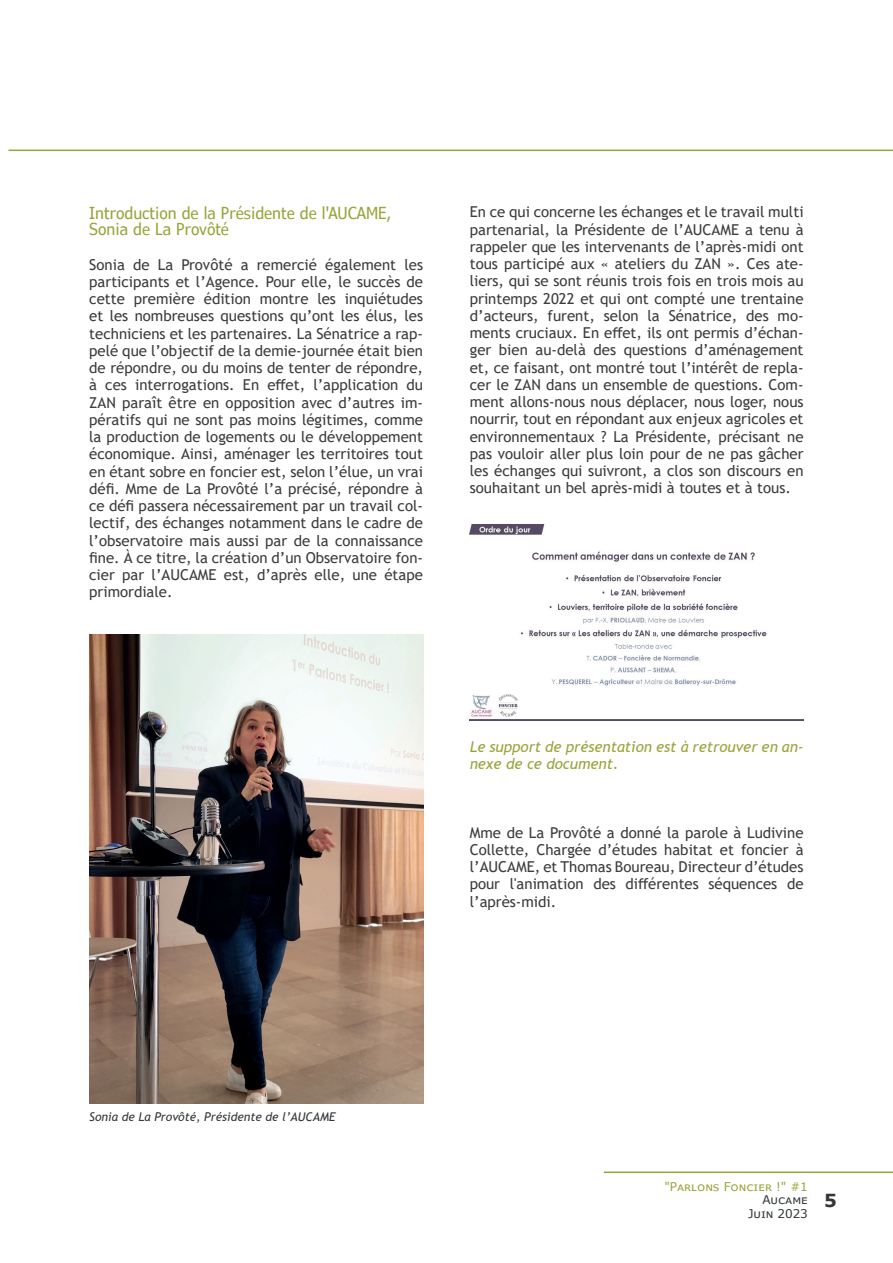
<style>
.page{position:relative;width:893px;height:1263px;background:#fff}
.page>*{position:absolute;margin:0;border:0;box-sizing:border-box;transform-origin:0 0}
.t1{font:700 18px "Verdana";color:#323739}
.t2{font:condensed 16.5px/16.5px "Verdana Pro";color:#99a438}
.t3{font:15px/17.2px "Trebuchet MS";color:#3b3c3c;text-align:justify}
.t4{font:italic 15px/17.2px "Trebuchet MS";color:#99a438}
.t5{font:italic 12px "Trebuchet MS";color:#323739}
.t6{font:12px "Verdana";letter-spacing:-.005em;color:#99a438}
.t7{font:12px/13.5px "Verdana";letter-spacing:-.005em;color:#323739;text-align:right}
</style>
<div class="page">
<hr style="left:9px;top:150px;width:884px;height:1px;background:#99a438">
<hr style="left:604px;top:1171px;width:289px;height:2px;background:#99a438">
<img style="left:89px;top:635px;width:334px;height:469px">
<img style="left:470px;top:525px;width:334px;height:195px">
<p class="t2" style="left:89px;top:205px;width:303px">Introduction de la Présidente de l'AUCAME,<br>Sonia de La Provôté</p>
<p class="t3" style="left:89px;top:256px;width:335px">Sonia de La Provôté a remercié également les participants et l’Agence. Pour elle, le succès de cette première édition montre les inquiétudes et les nombreuses questions qu’ont les élus, les techniciens et les partenaires. La Sénatrice a rap&shy;pelé que l’objectif de la demie-journée était bien de répondre, ou du moins de tenter de répondre, à ces interrogations. En effet, l’application du ZAN paraît être en opposition avec d’autres im&shy;pératifs qui ne sont pas moins légitimes, comme la production de logements ou le développement économique. Ainsi, aménager les territoires tout en étant sobre en foncier est, selon l’élue, un vrai défi. Mme de La Provôté l’a précisé, répondre à ce défi passera nécessairement par un travail col&shy;lectif, des échanges notamment dans le cadre de l’observatoire mais aussi par de la connaissance fine. À ce titre, la création d’un Observatoire fon&shy;cier par l’AUCAME est, d’après elle, une étape primordiale.</p>
<p class="t3" style="left:470px;top:203px;width:335px">En ce qui concerne les échanges et le travail multi partenarial, la Présidente de l’AUCAME a tenu à rappeler que les intervenants de l’après-midi ont tous participé aux « ateliers du ZAN ». Ces ate&shy;liers, qui se sont réunis trois fois en trois mois au printemps 2022 et qui ont compté une trentaine d’acteurs, furent, selon la Sénatrice, des mo&shy;ments cruciaux. En effet, ils ont permis d’échan&shy;ger bien au-delà des questions d’aménagement et, ce faisant, ont montré tout l’intérêt de repla&shy;cer le ZAN dans un ensemble de questions. Com&shy;ment allons-nous nous déplacer, nous loger, nous nourrir, tout en répondant aux enjeux agricoles et environnementaux ? La Présidente, précisant ne pas vouloir aller plus loin pour de ne pas gâcher les échanges qui suivront, a clos son discours en souhaitant un bel après-midi à toutes et à tous.</p>
<p class="t4" style="left:470px;top:738px;width:335px">Le support de présentation est à retrouver en an&shy;nexe de ce document.</p>
<p class="t3" style="left:470px;top:824px;width:335px">Mme de La Provôté a donné la parole à Ludivine Collette, Chargée d’études habitat et foncier à l’AUCAME, et Thomas Boureau, Directeur d’études pour l'animation des différentes séquences de l’après-midi.</p>
<p class="t5" style="left:89px;top:1110px;width:248px">Sonia de La Provôté, Présidente de l’AUCAME</p>
<p class="t6" style="left:664px;top:1178px;width:145px">"Parlons Foncier !" #1</p>
<p class="t7" style="left:748px;top:1193px;width:61px">Aucame<br>Juin 2023</p>
<p class="t1" style="left:824px;top:1187px;width:14px">5</p>
</div>
